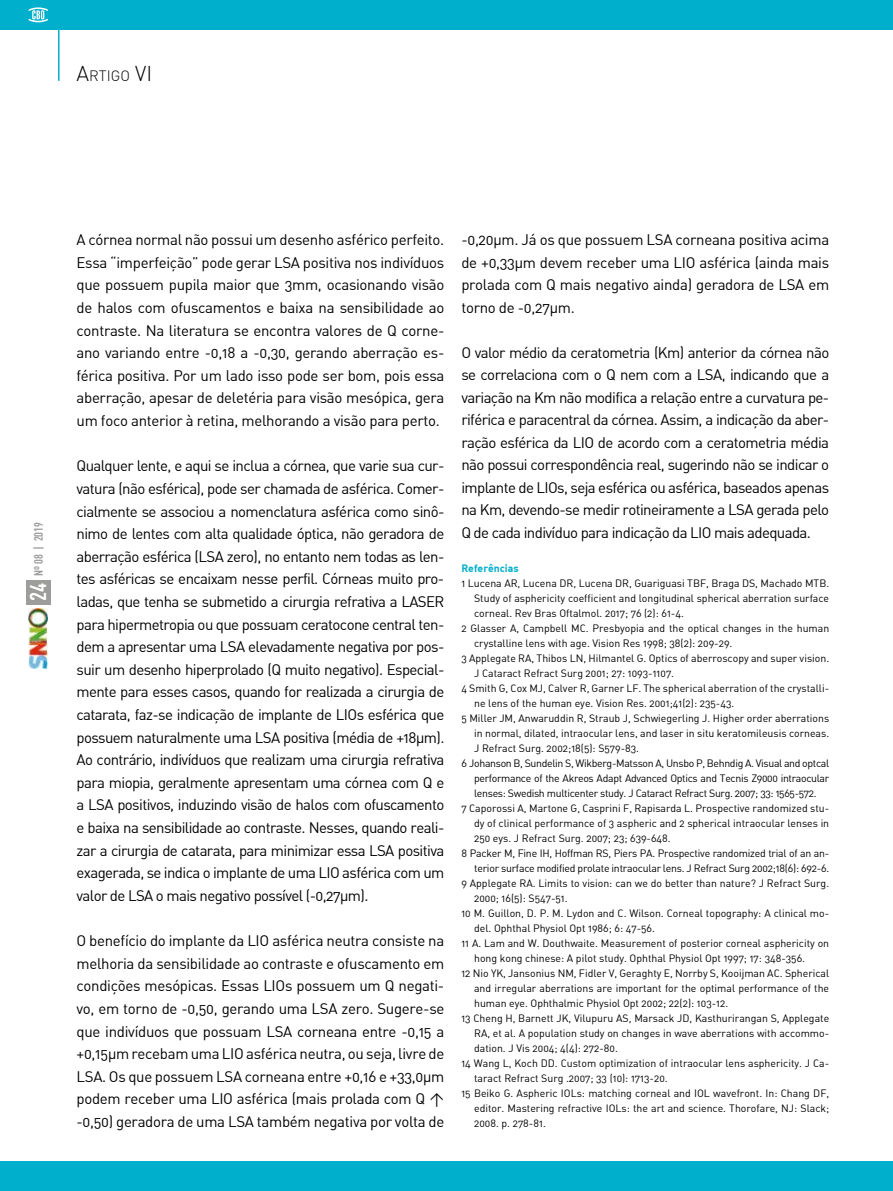
<style>
.page{position:relative;width:893px;height:1191px;background:#fff}
.page>*{position:absolute;margin:0;border:0;box-sizing:border-box;transform-origin:0 0}
.t1{font:700 22.5px "DIN Cond";color:#fff}
.t2{font:15px/22.6px "DIN Alternate";letter-spacing:-.02em;color:#000;text-align:justify}
.t3{font:300 14.7px "DIN";color:#000}
.t4{font:700 12px "DIN Cond";color:#9d9d9c}
.t5{font:10.5px "DIN Alternate";color:#000}
.t6{font:10.5px "DIN Alternate";letter-spacing:-.03em;color:#000}
.t7{font:10.5px "DIN Alternate";letter-spacing:-.02em;color:#000}
.t8{font:700 10.5px "DIN Alternate";color:#00afcb}
.s1{font-size:21px}
</style>
<div class="page">
<div style="left:26px;top:580px;width:25px;height:24px;background:#9d9d9c"></div>
<img style="left:29px;top:609px;width:19px;height:60px">
<div style="left:0;top:0;width:893px;height:30px;background:#00afcb"></div>
<div style="left:0;top:1161px;width:893px;height:30px;background:#00afcb"></div>
<svg style="left:29px;top:7px;width:19px;height:15px"></svg>
<hr style="left:58px;top:30px;width:2px;height:51px;background:#00afcb">
<p class="t3" style="left:77px;top:66px;width:67px"><span class="s1">A</span>rtigo <span class="s1">VI</span></p>
<p class="t4" style="left:31px;top:576px;width:55px;rotate:-90deg">Nº 08 | 2019</p>
<h1 class="t1" style="left:25px;top:601px;width:20px;rotate:-90deg">24</h1>
<p class="t2" style="left:77px;top:228px;width:369px">A córnea normal não possui um desenho asférico perfeito.<br>Essa “imperfeição” pode gerar LSA positiva nos indivíduos que possuem pupila maior que 3mm, ocasionando visão de halos com ofuscamentos e baixa na sensibilidade ao contraste. Na literatura se encontra valores de Q corne&shy;ano variando entre -0,18 a -0,30, gerando aberração es&shy;férica positiva. Por um lado isso pode ser bom, pois essa aberração, apesar de deletéria para visão mesópica, gera um foco anterior à retina, melhorando a visão para perto.</p>
<p class="t2" style="left:77px;top:454px;width:369px">Qualquer lente, e aqui se inclua a córnea, que varie sua cur&shy;vatura (não esférica), pode ser chamada de asférica. Comer&shy;cialmente se associou a nomenclatura asférica como sinô&shy;nimo de lentes com alta qualidade óptica, não geradora de aberração esférica (LSA zero), no entanto nem todas as len&shy;tes asféricas se encaixam nesse perfil. Córneas muito pro&shy;ladas, que tenha se submetido a cirurgia refrativa a LASER para hipermetropia ou que possuam ceratocone central ten&shy;dem a apresentar uma LSA elevadamente negativa por pos&shy;suir um desenho hiperprolado (Q muito negativo). Especial&shy;mente para esses casos, quando for realizada a cirurgia de catarata, faz-se indicação de implante de LIOs esférica que possuem naturalmente uma LSA positiva (média de +18µm).<br>Ao contrário, indivíduos que realizam uma cirurgia refrativa para miopia, geralmente apresentam uma córnea com Q e a LSA positivos, induzindo visão de halos com ofuscamento e baixa na sensibilidade ao contraste. Nesses, quando reali&shy;zar a cirurgia de catarata, para minimizar essa LSA positiva exagerada, se indica o implante de uma LIO asférica com um valor de LSA o mais negativo possível (-0,27µm).</p>
<p class="t2" style="left:77px;top:929px;width:369px">O benefício do implante da LIO asférica neutra consiste na melhoria da sensibilidade ao contraste e ofuscamento em condições mesópicas. Essas LIOs possuem um Q negati&shy;vo, em torno de -0,50, gerando uma LSA zero. Sugere-se que indivíduos que possuam LSA corneana entre -0,15 a +0,15µm recebam uma LIO asférica neutra, ou seja, livre de LSA. Os que possuem LSA corneana entre +0,16 e +33,0µm podem receber uma LIO asférica (mais prolada com Q &gt; -0,50) geradora de uma LSA também negativa por volta de</p>
<p class="t2" style="left:461px;top:228px;width:369px">-0,20µm. Já os que possuem LSA corneana positiva acima de +0,33µm devem receber uma LIO asférica (ainda mais prolada com Q mais negativo ainda) geradora de LSA em torno de -0,27µm.</p>
<p class="t2" style="left:461px;top:341px;width:369px">O valor médio da ceratometria (Km) anterior da córnea não se correlaciona com o Q nem com a LSA, indicando que a variação na Km não modifica a relação entre a curvatura pe&shy;riférica e paracentral da córnea. Assim, a indicação da aber&shy;ração esférica da LIO de acordo com a ceratometria média não possui correspondência real, sugerindo não se indicar o implante de LIOs, seja esférica ou asférica, baseados apenas na Km, devendo-se medir rotineiramente a LSA gerada pelo Q de cada indivíduo para indicação da LIO mais adequada.</p>
<p class="t8" style="left:461px;top:561px;width:59px">Referências</p>
<p class="t5" style="left:461px;top:576px;width:369px">1 Lucena AR, Lucena DR, Lucena DR, Guariguasi TBF, Braga DS, Machado MTB.</p>
<p class="t5" style="left:474px;top:591px;width:357px">Study of asphericity coefficient and longitudinal spherical aberration surface</p>
<p class="t5" style="left:474px;top:606px;width:211px">corneal. Rev Bras Oftalmol. 2017; 76 (2): 61-4.</p>
<p class="t5" style="left:461px;top:621px;width:369px">2 Glasser A, Campbell MC. Presbyopia and the optical changes in the human</p>
<p class="t5" style="left:474px;top:636px;width:260px">crystalline lens with age. Vision Res 1998; 38(2): 209-29.</p>
<p class="t5" style="left:461px;top:651px;width:369px">3 Applegate RA, Thibos LN, Hilmantel G. Optics of aberroscopy and super vision.</p>
<p class="t5" style="left:474px;top:666px;width:202px">J Cataract Refract Surg 2001; 27: 1093-1107.</p>
<p class="t5" style="left:461px;top:681px;width:369px">4 Smith G, Cox MJ, Calver R, Garner LF. The spherical aberration of the crystalli-</p>
<p class="t5" style="left:474px;top:696px;width:262px">ne lens of the human eye. Vision Res. 2001;41(2): 235-43.</p>
<p class="t5" style="left:461px;top:711px;width:369px">5 Miller JM, Anwaruddin R, Straub J, Schwiegerling J. Higher order aberrations</p>
<p class="t5" style="left:474px;top:726px;width:357px">in normal, dilated, intraocular lens, and laser in situ keratomileusis corneas.</p>
<p class="t5" style="left:474px;top:741px;width:166px">J Refract Surg. 2002;18(5): S579-83.</p>
<p class="t6" style="left:461px;top:756px;width:369px">6 Johanson B, Sundelin S, Wikberg-Matsson A, Unsbo P, Behndig A. Visual and optcal</p>
<p class="t6" style="left:474px;top:771px;width:357px">performance of the Akreos Adapt Advanced Optics and Tecnis Z9000 intraocular</p>
<p class="t6" style="left:474px;top:786px;width:344px">lenses: Swedish multicenter study. J Cataract Refract Surg. 2007; 33: 1565-572.</p>
<p class="t5" style="left:461px;top:802px;width:369px">7 Caporossi A, Martone G, Casprini F, Rapisarda L. Prospective randomized stu-</p>
<p class="t5" style="left:474px;top:817px;width:357px">dy of clinical performance of 3 aspheric and 2 spherical intraocular lenses in</p>
<p class="t5" style="left:474px;top:832px;width:198px">250 eys. J Refract Surg. 2007; 23; 639-648.</p>
<p class="t7" style="left:461px;top:847px;width:369px">8 Packer M, Fine IH, Hoffman RS, Piers PA. Prospective randomized trial of an an-</p>
<p class="t7" style="left:474px;top:862px;width:357px">terior surface modified prolate intraocular lens. J Refract Surg 2002;18(6): 692-6.</p>
<p class="t5" style="left:461px;top:877px;width:369px">9 Applegate RA. Limits to vision: can we do better than nature? J Refract Surg.</p>
<p class="t5" style="left:474px;top:892px;width:95px">2000; 16(5): S547-51.</p>
<p class="t5" style="left:461px;top:907px;width:369px">10 M. Guillon, D. P. M. Lydon and C. Wilson. Corneal topography: A clinical mo-</p>
<p class="t5" style="left:474px;top:922px;width:182px">del. Ophthal Physiol Opt 1986; 6: 47-56.</p>
<p class="t5" style="left:461px;top:937px;width:369px">11 A. Lam and W. Douthwaite. Measurement of posterior corneal asphericity on</p>
<p class="t5" style="left:474px;top:952px;width:332px">hong kong chinese: A pilot study. Ophthal Physiol Opt 1997; 17: 348-356.</p>
<p class="t5" style="left:461px;top:967px;width:369px">12 Nio YK, Jansonius NM, Fidler V, Geraghty E, Norrby S, Kooijman AC. Spherical</p>
<p class="t5" style="left:474px;top:982px;width:357px">and irregular aberrations are important for the optimal performance of the</p>
<p class="t5" style="left:474px;top:997px;width:256px">human eye. Ophthalmic Physiol Opt 2002; 22(2): 103-12.</p>
<p class="t5" style="left:461px;top:1012px;width:369px">13 Cheng H, Barnett JK, Vilupuru AS, Marsack JD, Kasthurirangan S, Applegate</p>
<p class="t5" style="left:474px;top:1027px;width:357px">RA, et al. A population study on changes in wave aberrations with accommo-</p>
<p class="t5" style="left:474px;top:1042px;width:145px">dation. J Vis 2004; 4(4): 272-80.</p>
<p class="t5" style="left:461px;top:1057px;width:369px">14 Wang L, Koch DD. Custom optimization of intraocular lens asphericity. J Ca-</p>
<p class="t5" style="left:474px;top:1072px;width:195px">taract Refract Surg .2007; 33 (10): 1713-20.</p>
<p class="t5" style="left:461px;top:1087px;width:369px">15 Beiko G. Aspheric IOLs: matching corneal and IOL wavefront. In: Chang DF,</p>
<p class="t5" style="left:474px;top:1102px;width:357px">editor. Mastering refractive IOLs: the art and science. Thorofare, NJ: Slack;</p>
<p class="t5" style="left:474px;top:1117px;width:73px">2008. p. 278-81.</p>
</div>
